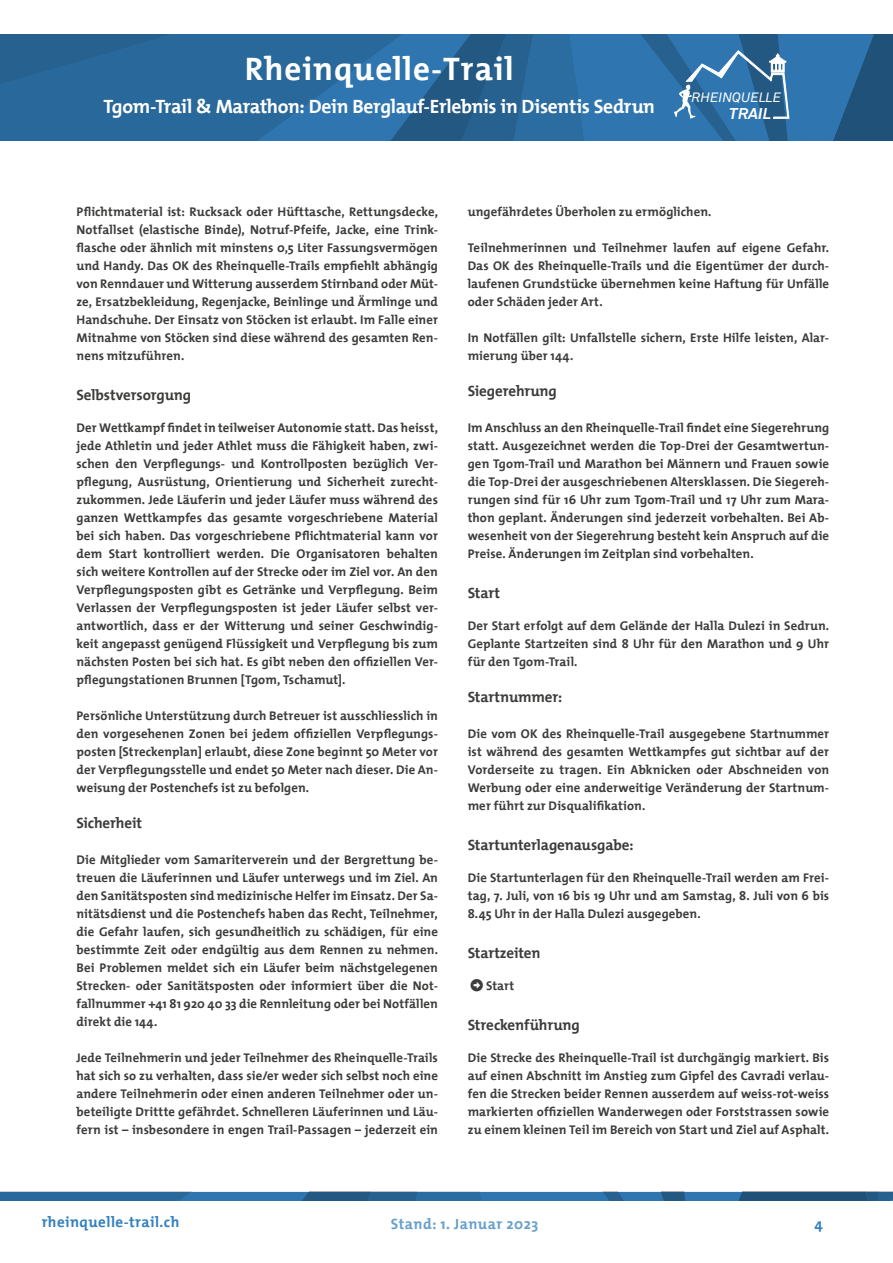
<style>
.page{position:relative;width:893px;height:1263px;background:#fff}
.page>*{position:absolute;margin:0;border:0;box-sizing:border-box;transform-origin:0 0}
.t1{font:700 33px "The Mix";letter-spacing:.03em;color:#fff}
.t2{font:700 19.5px "The Mix";letter-spacing:-.02em;color:#fff}
.t3{font:italic 700 15.6px "Akkurat";color:#fff}
.t4{font:700 15px "The Mix";letter-spacing:-.01em;color:#3c3c3b}
.t5{font:700 15px "The Mix";letter-spacing:.03em;color:#3380be}
.t6{font:700 15px "The Mix";letter-spacing:.03em;color:#66a0ce}
.t7{font:italic 13.5px "Akkurat";color:#fff}
.t8{font:700 12.75px/18px "The Mix";letter-spacing:.01em;color:#3c3c3b;text-align:justify}
</style>
<div class="page">
<svg style="left:0;top:1192px;width:893px;height:8px;background:#29689b"></svg>
<svg style="left:0;top:34px;width:893px;height:106px;background:#2c6b9f"></svg>
<h1 class="t1" style="left:245px;top:41px;width:270px">Rheinquelle-Trail</h1>
<h2 class="t2" style="left:103px;top:90px;width:553px">Tgom-Trail &amp; Marathon: Dein Berglauf-Erlebnis in Disentis Sedrun</h2>
<p class="t7" style="left:692px;top:89px;width:91px">RHEINQUELLE</p>
<p class="t3" style="left:729px;top:103px;width:44px">TRAIL</p>
<p class="t8" style="left:77px;top:202px;width:363px">Pflichtmaterial ist: Rucksack oder Hüfttasche, Rettungsdecke, Notfallset (elastische Binde), Notruf-Pfeife, Jacke, eine Trink&shy;flasche oder ähnlich mit minstens 0,5 Liter Fassungsvermögen und Handy. Das OK des Rheinquelle-Trails empfiehlt abhängig von Renndauer und Witterung ausserdem Stirnband oder Müt&shy;ze, Ersatzbekleidung, Regenjacke, Beinlinge und Ärmlinge und Handschuhe. Der Einsatz von Stöcken ist erlaubt. Im Falle einer Mitnahme von Stöcken sind diese während des gesamten Ren&shy;nens mitzuführen.</p>
<p class="t4" style="left:77px;top:382px;width:116px">Selbstversorgung</p>
<p class="t8" style="left:77px;top:418px;width:363px">Der Wettkampf findet in teilweiser Autonomie statt. Das heisst, jede Athletin und jeder Athlet muss die Fähigkeit haben, zwi&shy;schen den Verpflegungs- und Kontrollposten bezüglich Ver&shy;pflegung, Ausrüstung, Orientierung und Sicherheit zurecht&shy;zukommen. Jede Läuferin und jeder Läufer muss während des ganzen Wettkampfes das gesamte vorgeschriebene Material bei sich haben. Das vorgeschriebene Pflichtmaterial kann vor dem Start kontrolliert werden. Die Organisatoren behalten sich weitere Kontrollen auf der Strecke oder im Ziel vor. An den Verpflegungsposten gibt es Getränke und Verpflegung. Beim Verlassen der Verpflegungsposten ist jeder Läufer selbst ver&shy;antwortlich, dass er der Witterung und seiner Geschwindig&shy;keit angepasst genügend Flüssigkeit und Verpflegung bis zum nächsten Posten bei sich hat. Es gibt neben den offiziellen Ver&shy;pflegungstationen Brunnen [Tgom, Tschamut].</p>
<p class="t8" style="left:77px;top:706px;width:363px">Persönliche Unterstützung durch Betreuer ist ausschliesslich in den vorgesehenen Zonen bei jedem offiziellen Verpflegungs&shy;posten [Streckenplan] erlaubt, diese Zone beginnt 50 Meter vor der Verpflegungsstelle und endet 50 Meter nach dieser. Die An&shy;weisung der Postenchefs ist zu befolgen.</p>
<p class="t4" style="left:77px;top:810px;width:67px">Sicherheit</p>
<p class="t8" style="left:77px;top:850px;width:363px">Die Mitglieder vom Samariterverein und der Bergrettung be&shy;treuen die Läuferinnen und Läufer unterwegs und im Ziel. An den Sanitätsposten sind medizinische Helfer im Einsatz. Der Sa&shy;nitätsdienst und die Postenchefs haben das Recht, Teilnehmer, die Gefahr laufen, sich gesundheitlich zu schädigen, für eine bestimmte Zeit oder endgültig aus dem Rennen zu nehmen.<br>Bei Problemen meldet sich ein Läufer beim nächstgelegenen Strecken- oder Sanitätsposten oder informiert über die Not&shy;fallnummer +41 81 920 40 33 die Rennleitung oder bei Notfällen direkt die 144.</p>
<p class="t8" style="left:77px;top:1048px;width:363px">Jede Teilnehmerin und jeder Teilnehmer des Rheinquelle-Trails hat sich so zu verhalten, dass sie/er weder sich selbst noch eine andere Teilnehmerin oder einen anderen Teilnehmer oder un&shy;beteiligte Drittte gefährdet. Schnelleren Läuferinnen und Läu&shy;fern ist – insbesondere in engen Trail-Passagen – jederzeit ein</p>
<p class="t8" style="left:468px;top:202px;width:245px">ungefährdetes Überholen zu ermöglichen.</p>
<p class="t8" style="left:468px;top:238px;width:363px">Teilnehmerinnen und Teilnehmer laufen auf eigene Gefahr.<br>Das OK des Rheinquelle-Trails und die Eigentümer der durch&shy;laufenen Grundstücke übernehmen keine Haftung für Unfälle oder Schäden jeder Art.</p>
<p class="t8" style="left:468px;top:328px;width:363px">In Notfällen gilt: Unfallstelle sichern, Erste Hilfe leisten, Alar&shy;mierung über 144.</p>
<p class="t4" style="left:468px;top:378px;width:91px">Siegerehrung</p>
<p class="t8" style="left:468px;top:418px;width:363px">Im Anschluss an den Rheinquelle-Trail findet eine Siegerehrung statt. Ausgezeichnet werden die Top-Drei der Gesamtwertun&shy;gen Tgom-Trail und Marathon bei Männern und Frauen sowie die Top-Drei der ausgeschriebenen Altersklassen. Die Siegereh&shy;rungen sind für 16 Uhr zum Tgom-Trail und 17 Uhr zum Mara&shy;thon geplant. Änderungen sind jederzeit vorbehalten. Bei Ab&shy;wesenheit von der Siegerehrung besteht kein Anspruch auf die Preise. Änderungen im Zeitplan sind vorbehalten.</p>
<p class="t4" style="left:468px;top:580px;width:34px">Start</p>
<p class="t8" style="left:468px;top:616px;width:363px">Der Start erfolgt auf dem Gelände der Halla Dulezi in Sedrun.<br>Geplante Startzeiten sind 8 Uhr für den Marathon und 9 Uhr für den Tgom-Trail.</p>
<p class="t4" style="left:468px;top:684px;width:96px">Startnummer:</p>
<p class="t8" style="left:468px;top:724px;width:363px">Die vom OK des Rheinquelle-Trail ausgegebene Startnummer ist während des gesamten Wettkampfes gut sichtbar auf der Vorderseite zu tragen. Ein Abknicken oder Abschneiden von Werbung oder eine anderweitige Veränderung der Startnum&shy;mer führt zur Disqualifikation.</p>
<p class="t4" style="left:468px;top:832px;width:167px">Startunterlagenausgabe:</p>
<p class="t8" style="left:468px;top:868px;width:363px">Die Startunterlagen für den Rheinquelle-Trail werden am Frei&shy;tag, 7. Juli, von 16 bis 19 Uhr und am Samstag, 8. Juli von 6 bis 8.45 Uhr in der Halla Dulezi ausgegeben.</p>
<p class="t4" style="left:468px;top:940px;width:74px">Startzeiten</p>
<p class="t8" style="left:470px;top:976px;width:45px">□●▼●▼ Start</p>
<p class="t4" style="left:468px;top:1012px;width:114px">Streckenführung</p>
<p class="t8" style="left:468px;top:1048px;width:363px">Die Strecke des Rheinquelle-Trail ist durchgängig markiert. Bis auf einen Abschnitt im Anstieg zum Gipfel des Cavradi verlau&shy;fen die Strecken beider Rennen ausserdem auf weiss-rot-weiss markierten offiziellen Wanderwegen oder Forststrassen sowie zu einem kleinen Teil im Bereich von Start und Ziel auf Asphalt.</p>
<p class="t5" style="left:42px;top:1209px;width:139px">rheinquelle-trail.ch</p>
<p class="t5" style="left:814px;top:1211px;width:10px">4</p>
<p class="t6" style="left:391px;top:1211px;width:149px">Stand: 1. Januar 2023</p>
</div>
